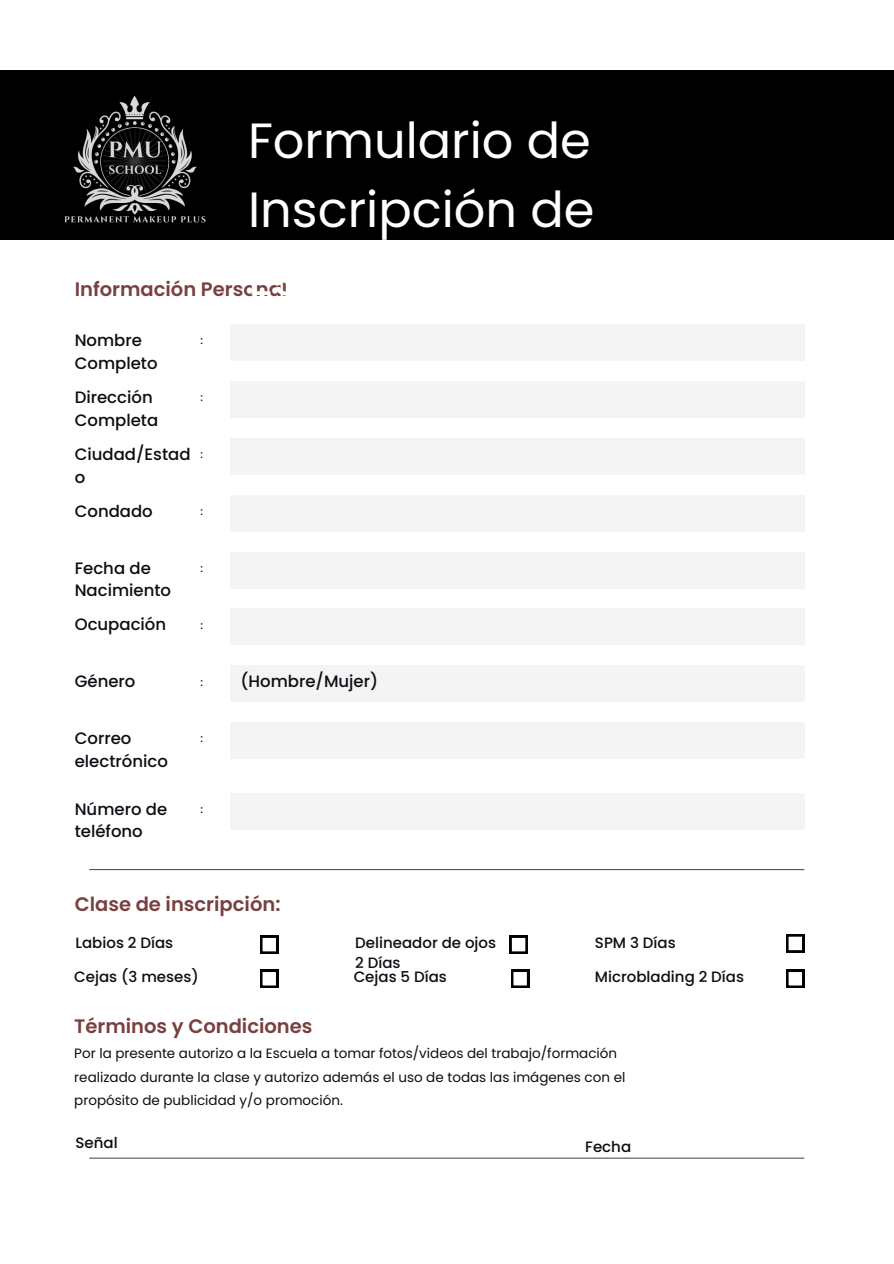
<style>
.page{position:relative;width:894px;height:1264px;background:#fff}
.page>*{position:absolute;margin:0;border:0;box-sizing:border-box;transform-origin:0 0}
.t1{font:49.5px/68.7px "Poppins";color:#fff}
.t2{font:600 19.5px "Poppins";color:#794040}
.t3{font:500 16.5px/22.5px "Poppins";color:#0e0d14}
.t4{font:500 15px/20.2px "Poppins";color:#0e0d14}
.t5{font:13.5px/23.5px "Poppins";color:#0e0d14}
.t6{font:500 10.5px "Poppins";color:#0e0d14}
</style>
<div class="page">
<div style="left:0;top:70px;width:893px;height:169px;background:#000"></div>
<div style="left:230px;top:324px;width:574px;height:37px;background:#f4f4f4"></div>
<div style="left:230px;top:381px;width:574px;height:37px;background:#f4f4f4"></div>
<div style="left:230px;top:438px;width:574px;height:37px;background:#f4f4f4"></div>
<div style="left:230px;top:495px;width:574px;height:37px;background:#f4f4f4"></div>
<div style="left:230px;top:551px;width:574px;height:37px;background:#f4f4f4"></div>
<div style="left:230px;top:608px;width:574px;height:37px;background:#f4f4f4"></div>
<div style="left:230px;top:665px;width:574px;height:37px;background:#f4f4f4"></div>
<div style="left:230px;top:722px;width:574px;height:37px;background:#f4f4f4"></div>
<div style="left:230px;top:792px;width:574px;height:37px;background:#f4f4f4"></div>
<svg style="left:786px;top:969px;width:18px;height:18px"></svg>
<svg style="left:260px;top:969px;width:18px;height:18px"></svg>
<svg style="left:511px;top:969px;width:18px;height:18px"></svg>
<hr style="left:89px;top:1157px;width:715px;height:1px;background:#545454">
<hr style="left:89px;top:869px;width:715px;height:1px;background:#545454">
<img style="left:17px;top:95px;width:236px;height:145px">
<svg style="left:260px;top:935px;width:18px;height:18px"></svg>
<svg style="left:509px;top:935px;width:18px;height:18px"></svg>
<svg style="left:786px;top:934px;width:18px;height:18px"></svg>
<p class="t1" style="left:248px;top:106px;width:348px">Formulario de<br>Inscripción de</p>
<h2 class="t2" style="left:75px;top:276px;width:214px">Información Personal</h2>
<p class="t3" style="left:75px;top:329px;width:84px">Nombre<br>Completo</p>
<h3 class="t3" style="left:75px;top:386px;width:85px">Dirección<br>Completa</h3>
<p class="t3" style="left:75px;top:443px;width:117px">Ciudad/Estad o</p>
<h3 class="t6" style="left:200px;top:333px;width:4px">:</h3>
<p class="t6" style="left:200px;top:390px;width:4px">:</p>
<h3 class="t6" style="left:200px;top:447px;width:4px">:</h3>
<p class="t3" style="left:75px;top:500px;width:80px">Condado</p>
<h3 class="t6" style="left:200px;top:504px;width:4px">:</h3>
<h3 class="t3" style="left:75px;top:556px;width:98px">Fecha de<br>Nacimiento</h3>
<p class="t6" style="left:200px;top:561px;width:4px">:</p>
<h3 class="t3" style="left:75px;top:613px;width:93px">Ocupación</h3>
<p class="t6" style="left:200px;top:617px;width:4px">:</p>
<h2 class="t3" style="left:75px;top:670px;width:62px">Género</h2>
<h3 class="t6" style="left:200px;top:674px;width:4px">:</h3>
<h3 class="t3" style="left:240px;top:670px;width:139px">(Hombre/Mujer)</h3>
<h3 class="t3" style="left:75px;top:727px;width:95px">Correo electrónico</h3>
<h3 class="t6" style="left:200px;top:731px;width:4px">:</h3>
<h3 class="t3" style="left:75px;top:797px;width:94px">Número de teléfono</h3>
<h3 class="t6" style="left:200px;top:801px;width:4px">:</h3>
<h3 class="t2" style="left:75px;top:890px;width:207px">Clase de inscripción:</h3>
<h1 class="t4" style="left:75px;top:932px;width:99px">Labios 2 Días</h1>
<h2 class="t4" style="left:355px;top:932px;width:142px">Delineador de ojos<br>2 Días</h2>
<p class="t4" style="left:594px;top:932px;width:82px">SPM 3 Días</p>
<h3 class="t4" style="left:74px;top:966px;width:126px">Cejas (3 meses)</h3>
<p class="t4" style="left:353px;top:966px;width:95px">Cejas 5 Días</p>
<h3 class="t4" style="left:594px;top:966px;width:151px">Microblading 2 Días</h3>
<p class="t2" style="left:74px;top:1012px;width:240px">Términos y Condiciones</p>
<h3 class="t5" style="left:74px;top:1041px;width:552px">Por la presente autorizo a la Escuela a tomar fotos/videos del trabajo/formación realizado durante la clase y autorizo además el uso de todas las imágenes con el propósito de publicidad y/o promoción.</h3>
<h3 class="t4" style="left:75px;top:1133px;width:44px">Señal</h3>
<h3 class="t4" style="left:585px;top:1136px;width:47px">Fecha</h3>
</div>
